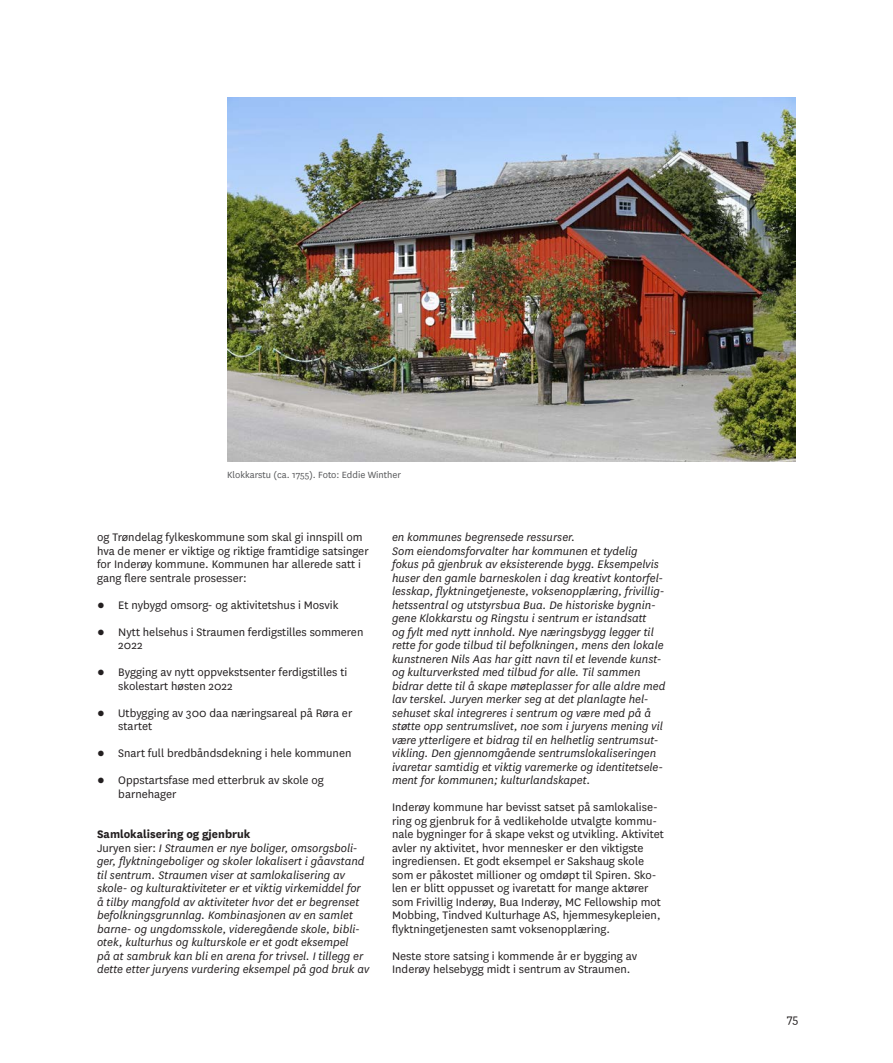
<style>
.page{position:relative;width:893px;height:1063px;background:#fff}
.page>*{position:absolute;margin:0;border:0;box-sizing:border-box;transform-origin:0 0}
.t1{font:13.5px "National";color:#231f20}
.brød{font:italic 12.75px/13.5px "National";color:#231f20}
.brød-2{font:12.75px/13.5px "National";color:#231f20}
.Mellom_Brød{font:700 12.75px "National";color:#231f20}
.Fakta_hvit{font:10.5px "National";color:#57585a}
.s1{font-family:"Calibri"}
.s2{font-style:normal}
</style>
<div class="page">
<img style="left:227px;top:97px;width:569px;height:364px">
<p class="Fakta_hvit" style="left:227px;top:468px;width:175px">Klokkarstu (ca. 1755). Foto: Eddie Winther</p>
<p class="brød-2" style="left:97px;top:530px;width:273px">og Trøndelag fylkeskommune som skal gi innspill om hva de mener er viktige og riktige framtidige satsinger for Inderøy kommune. Kommunen har allerede satt i gang flere sentrale prosesser:</p>
<p class="brød-2" style="left:97px;top:597px;width:243px"><span class="s1">●</span> Et nybygd omsorg- og aktivitetshus i Mosvik</p>
<p class="brød-2" style="left:118px;top:624px;width:247px;text-indent:-21px"><span class="s1">●</span> Nytt helsehus i Straumen ferdigstilles sommeren<br>2022</p>
<p class="brød-2" style="left:118px;top:665px;width:230px;text-indent:-21px"><span class="s1">●</span> Bygging av nytt oppvekstsenter ferdigstilles ti skolestart høsten 2022</p>
<p class="brød-2" style="left:118px;top:705px;width:236px;text-indent:-21px"><span class="s1">●</span> Utbygging av 300 daa næringsareal på Røra er startet</p>
<p class="brød-2" style="left:97px;top:746px;width:256px"><span class="s1">●</span> Snart full bredbåndsdekning i hele kommunen</p>
<p class="brød-2" style="left:118px;top:773px;width:207px;text-indent:-21px"><span class="s1">●</span> Oppstartsfase med etterbruk av skole og barnehager</p>
<p class="Mellom_Brød" style="left:97px;top:825px;width:155px">Samlokalisering og gjenbruk</p>
<p class="brød" style="left:97px;top:841px;width:274px"><span class="s2">Juryen sier:</span> I Straumen er nye boliger, omsorgsboli&shy;ger, flyktningeboliger og skoler lokalisert i gåavstand til sentrum. Straumen viser at samlokalisering av skole- og kulturaktiviteter er et viktig virkemiddel for å tilby mangfold av aktiviteter hvor det er begrenset befolkningsgrunnlag. Kombinasjonen av en samlet barne- og ungdomsskole, videregående skole, bibli&shy;otek, kulturhus og kulturskole er et godt eksempel<br>på at sambruk kan bli en arena for trivsel. I tillegg er dette etter juryens vurdering eksempel på god bruk av</p>
<p class="brød" style="left:392px;top:530px;width:275px">en kommunes begrensede ressurser.<br>Som eiendomsforvalter har kommunen et tydelig fokus på gjenbruk av eksisterende bygg. Eksempelvis huser den gamle barneskolen i dag kreativt kontorfel&shy;lesskap, flyktningetjeneste, voksenopplæring, frivillig&shy;hetssentral og utstyrsbua Bua. De historiske bygnin&shy;gene Klokkarstu og Ringstu i sentrum er istandsatt<br>og fylt med nytt innhold. Nye næringsbygg legger til rette for gode tilbud til befolkningen, mens den lokale kunstneren Nils Aas har gitt navn til et levende kunst&shy;og kulturverksted med tilbud for alle. Til sammen bidrar dette til å skape møteplasser for alle aldre med lav terskel. Juryen merker seg at det planlagte hel&shy;sehuset skal integreres i sentrum og være med på å støtte opp sentrumslivet, noe som i juryens mening vil være ytterligere et bidrag til en helhetlig sentrumsut&shy;vikling. Den gjennomgående sentrumslokaliseringen ivaretar samtidig et viktig varemerke og identitetsele&shy;ment for kommunen; kulturlandskapet<span class="s2">.</span></p>
<p class="brød-2" style="left:392px;top:800px;width:273px">Inderøy kommune har bevisst satset på samlokalise&shy;ring og gjenbruk for å vedlikeholde utvalgte kommu&shy;nale bygninger for å skape vekst og utvikling. Aktivitet avler ny aktivitet, hvor mennesker er den viktigste ingrediensen. Et godt eksempel er Sakshaug skole som er påkostet millioner og omdøpt til Spiren. Sko&shy;len er blitt oppusset og ivaretatt for mange aktører som Frivillig Inderøy, Bua Inderøy, MC Fellowship mot Mobbing, Tindved Kulturhage AS, hjemmesykepleien, flyktningetjenesten samt voksenopplæring.</p>
<p class="brød-2" style="left:392px;top:948px;width:247px">Neste store satsing i kommende år er bygging av<br>Inderøy helsebygg midt i sentrum av Straumen.</p>
<p class="t1" style="left:787px;top:1011px;width:13px">75</p>
</div>
